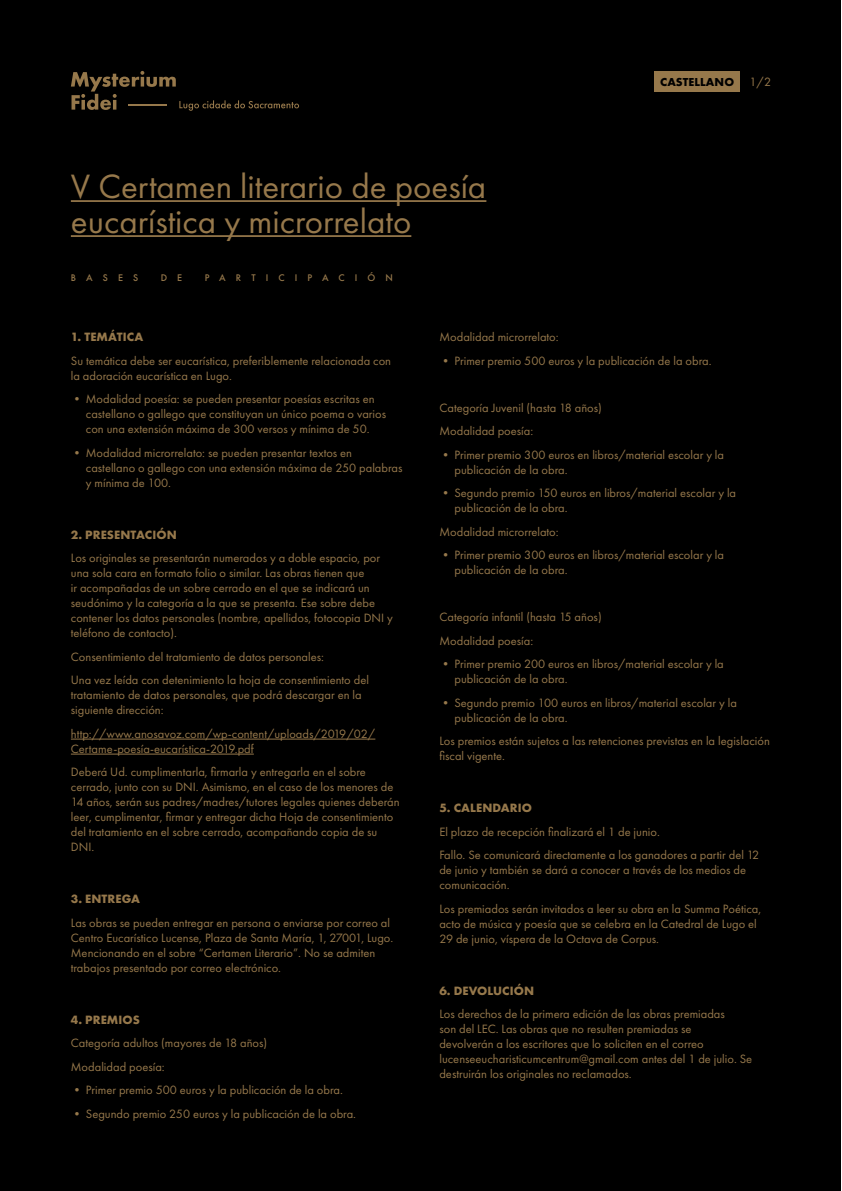
<style>
.page{position:relative;width:842px;height:1191px;background:#fff}
.page>*{position:absolute;margin:0;border:0;box-sizing:border-box;transform-origin:0 0}
.t1{font:35px/35px "Futura PT";color:#96784b}
.t2{font:12.5px/15px "Futura PT";color:#96784b}
.t3{font:700 12.5px "Futura PT";letter-spacing:.01em;color:#96784b}
.t4{font:700 12px "Futura PT";letter-spacing:.01em;color:#000}
.t5{font:500 10px "Futura PT";letter-spacing:1.01em;color:#96784b}
.s1{font-weight:400;font-size:12.5px;color:#96784b}
</style>
<div class="page">
<div style="left:0;top:0;width:841px;height:1190px;background:#000"></div>
<hr style="left:71px;top:739px;width:304px;height:1px;background:#96784b">
<hr style="left:71px;top:754px;width:183px;height:1px;background:#96784b">
<hr style="left:71px;top:200px;width:415px;height:2px;background:#96784b">
<hr style="left:71px;top:235px;width:340px;height:2px;background:#96784b">
<svg style="left:71px;top:71px;width:228px;height:40px"></svg>
<div style="left:654px;top:71px;width:86px;height:20px;background:#96784b"></div>
<h1 class="t1" style="left:71px;top:168px;width:417px">V Certamen literario de poesía eucarística y microrrelato</h1>
<p class="t5" style="left:71px;top:271px;width:69px">BASES</p>
<p class="t5" style="left:161px;top:271px;width:23px">D E</p>
<p class="t5" style="left:205px;top:271px;width:190px">PARTICIPACIÓN</p>
<p class="t4" style="left:660px;top:74px;width:112px">CASTELLANO <span class="s1">1/2</span></p>
<p class="t3" style="left:71px;top:329px;width:74px">1. TEMÁTICA</p>
<p class="t2" style="left:71px;top:353px;width:322px">Su temática debe ser eucarística, preferiblemente relacionada con la adoración eucarística en Lugo.</p>
<p class="t2" style="left:86px;top:391px;width:302px;text-indent:-15px">• Modalidad poesía: se pueden presentar poesías escritas en castellano o gallego que constituyan un único poema o varios con una extensión máxima de 300 versos y mínima de 50.</p>
<p class="t2" style="left:86px;top:445px;width:318px;text-indent:-15px">• Modalidad microrrelato: se pueden presentar textos en castellano o gallego con una extensión máxima de 250 palabras y mínima de 100.</p>
<p class="t3" style="left:71px;top:526px;width:107px">2. PRESENTACIÓN</p>
<p class="t2" style="left:71px;top:550px;width:324px">Los originales se presentarán numerados y a doble espacio, por una sola cara en formato folio o similar. Las obras tienen que<br>ir acompañadas de un sobre cerrado en el que se indicará un seudónimo y la categoría a la que se presenta. Ese sobre debe contener los datos personales (nombre, apellidos, fotocopia DNI y teléfono de contacto).</p>
<p class="t2" style="left:71px;top:645px;width:300px;line-height:23.5px">Consentimiento del tratamiento de datos personales:<br>Una vez leída con detenimiento la hoja de consentimiento del</p>
<p class="t2" style="left:71px;top:687px;width:292px">tratamiento de datos personales, que podrá descargar en la siguiente dirección:</p>
<p class="t2" style="left:71px;top:726px;width:306px">http://www.anosavoz.com/wp-content/uploads/2019/02/<br>Certame-poesía-eucarística-2019.pdf</p>
<p class="t2" style="left:71px;top:764px;width:330px">Deberá Ud. cumplimentarla, firmarla y entregarla en el sobre cerrado, junto con su DNI. Asimismo, en el caso de los menores de 14 años, serán sus padres/madres/tutores legales quienes deberán leer, cumplimentar, firmar y entregar dicha Hoja de consentimiento del tratamiento en el sobre cerrado, acompañando copia de su DNI.</p>
<p class="t3" style="left:71px;top:891px;width:71px">3. ENTREGA</p>
<p class="t2" style="left:71px;top:915px;width:324px">Las obras se pueden entregar en persona o enviarse por correo al Centro Eucarístico Lucense, Plaza de Santa María, 1, 27001, Lugo.<br>Mencionando en el sobre “Certamen Literario”. No se admiten trabajos presentado por correo electrónico.</p>
<p class="t3" style="left:71px;top:1011px;width:71px">4. PREMIOS</p>
<p class="t2" style="left:71px;top:1031px;width:198px;line-height:23.5px">Categoría adultos (mayores de 18 años)<br>Modalidad poesía:</p>
<p class="t2" style="left:71px;top:1082px;width:274px">• Primer premio 500 euros y la publicación de la obra.</p>
<p class="t2" style="left:71px;top:1106px;width:287px">• Segundo premio 250 euros y la publicación de la obra.</p>
<p class="t2" style="left:439px;top:329px;width:121px">Modalidad microrrelato:</p>
<p class="t2" style="left:439px;top:353px;width:274px">• Primer premio 500 euros y la publicación de la obra.</p>
<p class="t2" style="left:439px;top:396px;width:164px;line-height:23.5px">Categoría Juvenil (hasta 18 años)<br>Modalidad poesía:</p>
<p class="t2" style="left:454px;top:447px;width:271px;text-indent:-15px">• Primer premio 300 euros en libros/material escolar y la publicación de la obra.</p>
<p class="t2" style="left:454px;top:485px;width:283px;text-indent:-15px">• Segundo premio 150 euros en libros/material escolar y la publicación de la obra.</p>
<p class="t2" style="left:439px;top:524px;width:121px">Modalidad microrrelato:</p>
<p class="t2" style="left:454px;top:547px;width:271px;text-indent:-15px">• Primer premio 300 euros en libros/material escolar y la publicación de la obra.</p>
<p class="t2" style="left:439px;top:605px;width:164px;line-height:23.5px">Categoría infantil (hasta 15 años)<br>Modalidad poesía:</p>
<p class="t2" style="left:454px;top:656px;width:271px;text-indent:-15px">• Primer premio 200 euros en libros/material escolar y la publicación de la obra.</p>
<p class="t2" style="left:454px;top:695px;width:284px;text-indent:-15px">• Segundo premio 100 euros en libros/material escolar y la publicación de la obra.</p>
<p class="t2" style="left:439px;top:733px;width:332px">Los premios están sujetos a las retenciones previstas en la legislación fiscal vigente.</p>
<p class="t3" style="left:439px;top:800px;width:94px">5. CALENDARIO</p>
<p class="t2" style="left:439px;top:820px;width:321px;line-height:23.5px">El plazo de recepción finalizará el 1 de junio.<br>Fallo. Se comunicará directamente a los ganadores a partir del 12</p>
<p class="t2" style="left:439px;top:862px;width:308px">de junio y también se dará a conocer a través de los medios de comunicación.</p>
<p class="t2" style="left:439px;top:901px;width:323px">Los premiados serán invitados a leer su obra en la Summa Poética, acto de música y poesía que se celebra en la Catedral de Lugo el<br>29 de junio, víspera de la Octava de Corpus.</p>
<p class="t3" style="left:439px;top:982px;width:96px">6. DEVOLUCIÓN</p>
<p class="t2" style="left:439px;top:1006px;width:314px">Los derechos de la primera edición de las obras premiadas<br>son del LEC. Las obras que no resulten premiadas se<br>devolverán a los escritores que lo soliciten en el correo lucenseeucharisticumcentrum@gmail.com antes del 1 de julio. Se destruirán los originales no reclamados.</p>
</div>
